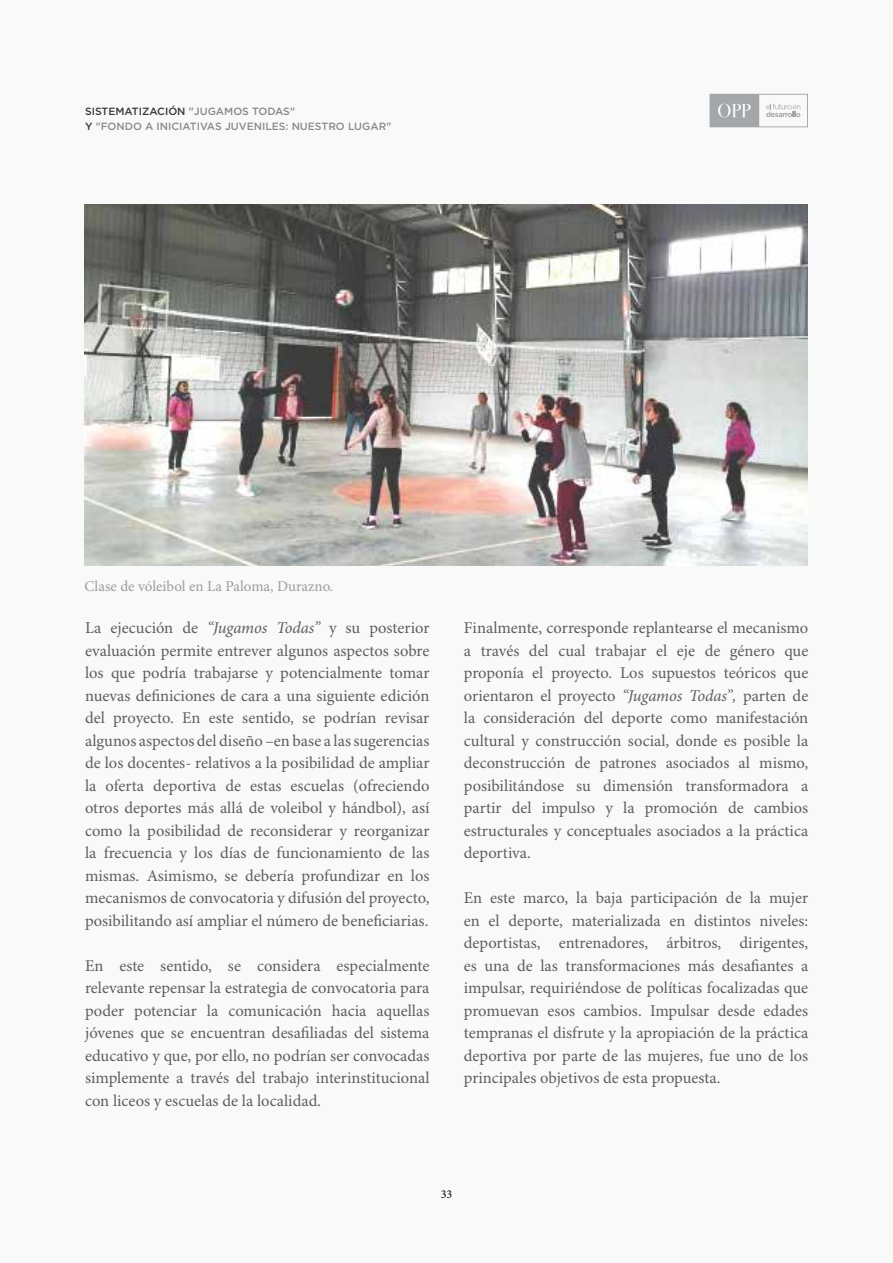
<style>
.page{position:relative;width:893px;height:1263px;background:#faf9f9}
.page>*{position:absolute;margin:0;border:0;box-sizing:border-box;transform-origin:0 0}
.t1{font:16.5px/22.5px "Minion Pro";color:#5f5e5e;text-align:justify}
.t2{font:15px "Minion Pro";color:#9d9d9c}
.t3{font:12px "Minion Pro";color:#000}
.t4{font:500 10.5px/15px "Gotham HTF";color:#878c8f}
.s1{color:#38383d}
.s2{color:#88888b}
.s3{font-style:italic}
</style>
<div class="page">
<img style="left:85px;top:205px;width:722px;height:360px">
<svg style="left:709px;top:94px;width:99px;height:33px"></svg>
<p class="t4" style="left:85px;top:103px;width:308px"><span class="s1">SISTEMATIZACIÓN</span> <span class="s2">"JUGAMOS TODAS"<br></span><span class="s1">Y</span> "FONDO A INICIATIVAS JUVENILES: NUESTRO LUGAR"</p>
<p class="t2" style="left:85px;top:577px;width:250px">Clase de vóleibol en La Paloma, Durazno.</p>
<p class="t1" style="left:85px;top:617px;width:346px">La ejecución de <span class="s3">“Jugamos Todas”</span> y su posterior evaluación permite entrever algunos aspectos sobre los que podría trabajarse y potencialmente tomar nuevas definiciones de cara a una siguiente edición del proyecto. En este sentido, se podrían revisar algunos aspectos del diseño –en base a las sugerencias de los docentes- relativos a la posibilidad de ampliar la oferta deportiva de estas escuelas (ofreciendo otros deportes más allá de voleibol y hándbol), así como la posibilidad de reconsiderar y reorganizar la frecuencia y los días de funcionamiento de las mismas. Asimismo, se debería profundizar en los mecanismos de convocatoria y difusión del proyecto, posibilitando así ampliar el número de beneficiarias.</p>
<p class="t1" style="left:85px;top:955px;width:346px">En este sentido, se considera especialmente relevante repensar la estrategia de convocatoria para poder potenciar la comunicación hacia aquellas jóvenes que se encuentran desafiliadas del sistema educativo y que, por ello, no podrían ser convocadas simplemente a través del trabajo interinstitucional con liceos y escuelas de la localidad.</p>
<p class="t1" style="left:464px;top:617px;width:346px">Finalmente, corresponde replantearse el mecanismo a través del cual trabajar el eje de género que proponía el proyecto. Los supuestos teóricos que orientaron el proyecto <span class="s3">“Jugamos Todas”,</span> parten de la consideración del deporte como manifestación cultural y construcción social, donde es posible la deconstrucción de patrones asociados al mismo, posibilitándose su dimensión transformadora a partir del impulso y la promoción de cambios estructurales y conceptuales asociados a la práctica deportiva.</p>
<p class="t1" style="left:464px;top:887px;width:346px">En este marco, la baja participación de la mujer en el deporte, materializada en distintos niveles: deportistas, entrenadores, árbitros, dirigentes, es una de las transformaciones más desafiantes a impulsar, requiriéndose de políticas focalizadas que promuevan esos cambios. Impulsar desde edades tempranas el disfrute y la apropiación de la práctica deportiva por parte de las mujeres, fue uno de los principales objetivos de esta propuesta.</p>
<p class="t3" style="left:441px;top:1187px;width:13px">33</p>
</div>
